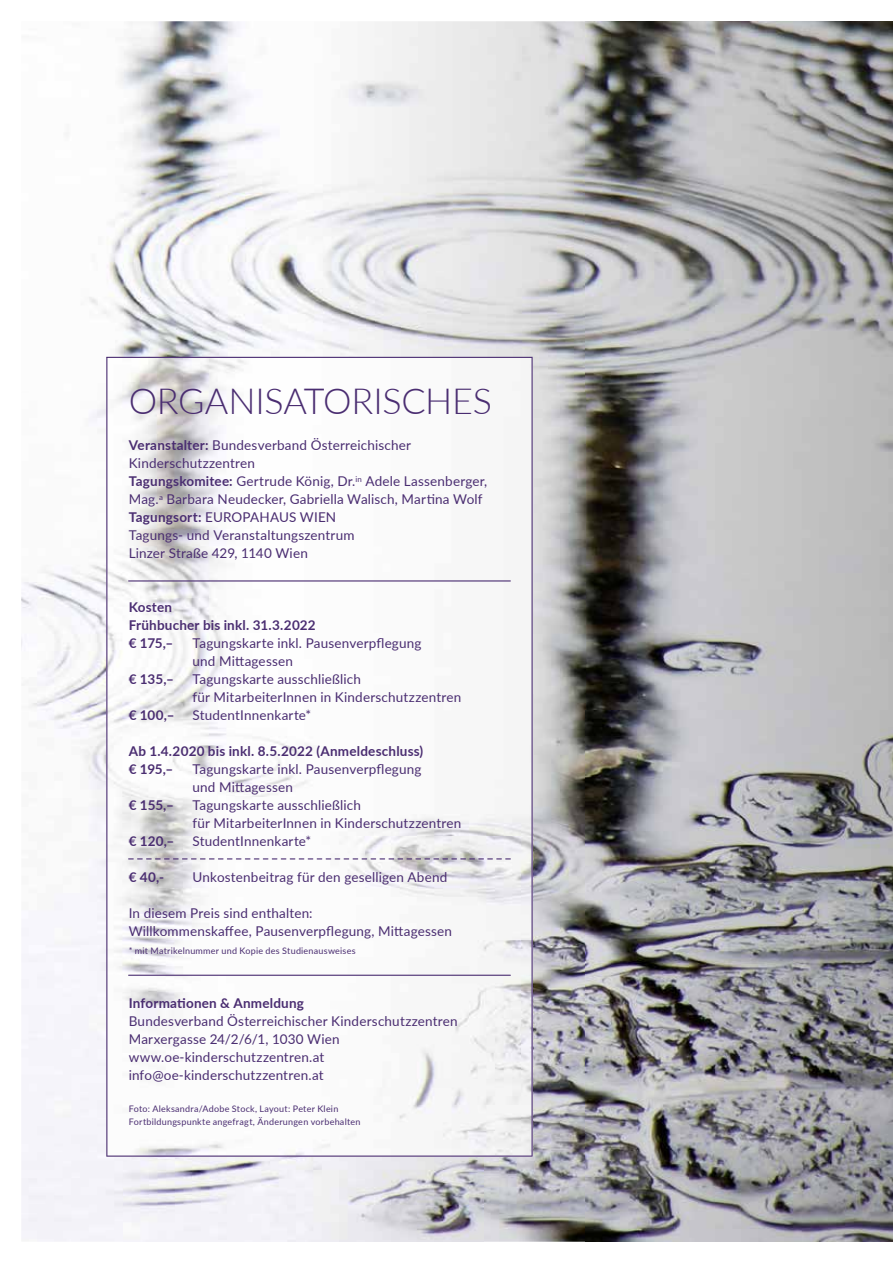
<style>
.page{position:relative;width:893px;height:1263px;background:#fff}
.page>*{position:absolute;margin:0;border:0;box-sizing:border-box;transform-origin:0 0}
.t1{font:300 36px "Lato";letter-spacing:-.005em;color:#4a2d71}
.t2{font:13.5px/18px "Lato";letter-spacing:.015em;color:#4a2d71}
.t3{font:700 13.5px/18px "Lato";letter-spacing:.015em;color:#4a2d71}
.t4{font:9px/13.5px "Lato";letter-spacing:.025em;color:#4a2d71}
.s1{font-weight:700}
</style>
<div class="page">
<img style="left:66px;top:21px;width:519px;height:371px">
<img style="left:585px;top:21px;width:308px;height:1221px">
<div style="left:21px;top:404px;width:102px;height:837px;background:#f7f6fa"></div>
<img style="left:483px;top:392px;width:103px;height:850px">
<img style="left:123px;top:1157px;width:360px;height:85px">
<svg style="left:106px;top:357px;width:427px;height:800px"></svg>
<hr style="left:128px;top:580px;width:383px;height:1px;background:#4a2d71">
<hr style="left:128px;top:975px;width:383px;height:1px;background:#4a2d71">
<svg style="left:128px;top:858px;width:383px;height:1px"></svg>
<h1 class="t1" style="left:129px;top:376px;width:365px">ORGANISATORISCHES</h1>
<p class="t2" style="left:129px;top:436px;width:360px"><span class="s1">Veranstalter:</span> Bundesverband Österreichischer Kinderschutzzentren<br><span class="s1">Tagungskomitee:</span> Gertrude König, Dr.<sup>in</sup> Adele Lassenberger, Mag.<sup>a</sup> Barbara Neudecker, Gabriella Walisch, Martina Wolf <span class="s1">Tagungsort:</span> EUROPAHAUS WIEN<br>Tagungs- und Veranstaltungszentrum<br>Linzer Straße 429, 1140 Wien</p>
<p class="t3" style="left:129px;top:597px;width:189px">Kosten<br>Frühbucher bis inkl. 31.3.2022 € 175,–</p>
<p class="t2" style="left:192px;top:634px;width:231px">Tagungskarte inkl. Pausenverpflegung und Mittagessen</p>
<p class="t3" style="left:129px;top:669px;width:47px">€ 135,–</p>
<p class="t2" style="left:192px;top:669px;width:270px">Tagungskarte ausschließlich<br>für MitarbeiterInnen in Kinderschutzzentren</p>
<p class="t3" style="left:129px;top:705px;width:47px">€ 100,–</p>
<p class="t2" style="left:192px;top:705px;width:120px">StudentInnenkarte*</p>
<p class="t3" style="left:129px;top:741px;width:296px">Ab 1.4.2020 bis inkl. 8.5.2022 (Anmeldeschluss) € 195,–</p>
<p class="t2" style="left:192px;top:759px;width:231px">Tagungskarte inkl. Pausenverpflegung und Mittagessen</p>
<p class="t3" style="left:129px;top:795px;width:47px">€ 155,–</p>
<p class="t2" style="left:192px;top:795px;width:270px">Tagungskarte ausschließlich<br>für MitarbeiterInnen in Kinderschutzzentren</p>
<p class="t3" style="left:129px;top:831px;width:47px">€ 120,–</p>
<p class="t2" style="left:192px;top:831px;width:120px">StudentInnenkarte*</p>
<p class="t3" style="left:129px;top:867px;width:37px">€ 40,-</p>
<p class="t2" style="left:192px;top:867px;width:256px">Unkostenbeitrag für den geselligen Abend</p>
<p class="t2" style="left:129px;top:903px;width:325px">In diesem Preis sind enthalten:<br>Willkommenskaffee, Pausenverpflegung, Mittagessen</p>
<p class="t4" style="left:129px;top:944px;width:228px">* mit Matrikelnummer und Kopie des Studienausweises</p>
<p class="t3" style="left:129px;top:993px;width:177px">Informationen &amp; Anmeldung</p>
<p class="t2" style="left:129px;top:1012px;width:330px">Bundesverband Österreichischer Kinderschutzzentren Marxergasse 24/2/6/1, 1030 Wien www.oe-kinderschutzzentren.at info@oe-kinderschutzzentren.at</p>
<p class="t4" style="left:129px;top:1101px;width:233px">Foto: Aleksandra/Adobe Stock, Layout: Peter Klein<br>Fortbildungspunkte angefragt, Änderungen vorbehalten</p>
</div>
